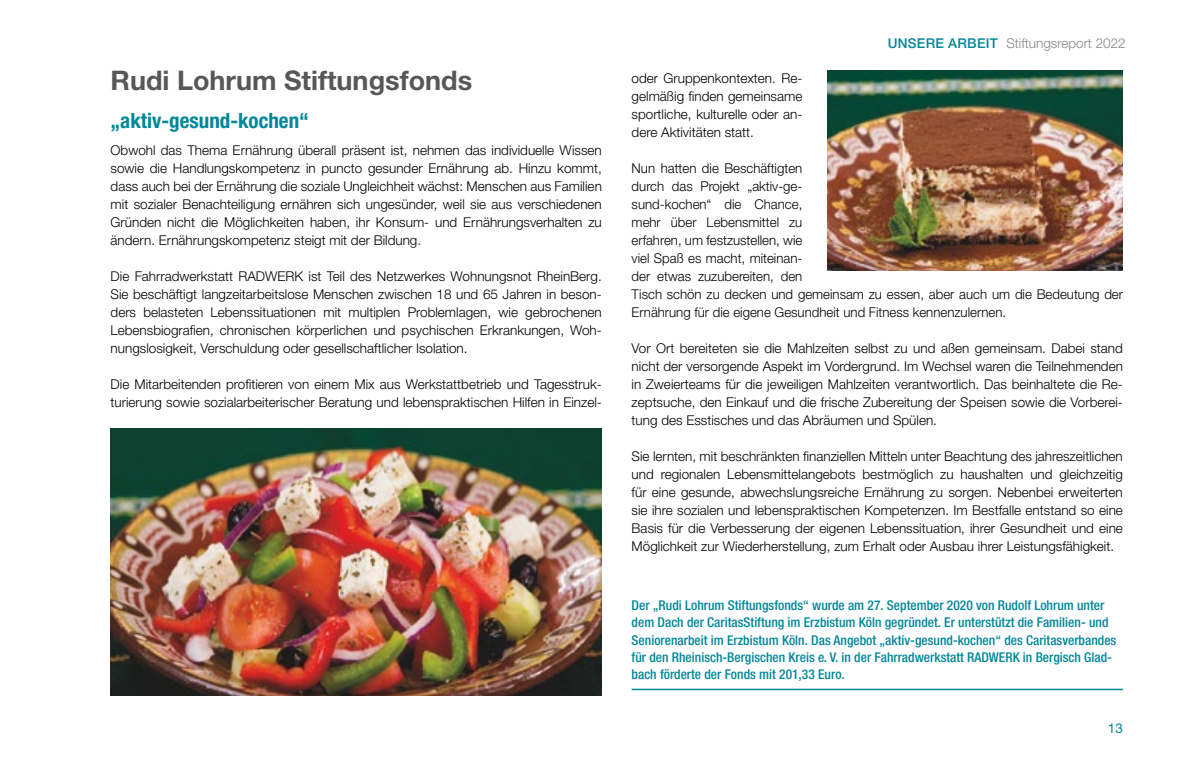
<style>
.page{position:relative;width:1191px;height:766px;background:#fff}
.page>*{position:absolute;margin:0;border:0;box-sizing:border-box;transform-origin:0 0}
.t1{font:700 27px "Helvetica Neue LT Pro";color:#575756}
.t2{font:700 condensed 21px "Helvetica Neue LT Pro";color:#00879a}
.t3{font:300 13.5px/18px "Helvetica Neue LT Pro";color:#000;text-align:justify}
.t4{font:500 condensed 13.5px/17.2px "Helvetica Neue LT Pro";color:#00879a}
.t5{font:300 13.5px "Helvetica Neue LT Pro";color:#878787}
.t6{font:13.5px "Helvetica Neue LT Pro";color:#00879a}
.s1{font-weight:500;color:#00879a}
</style>
<div class="page">
<hr style="left:631px;top:688px;width:492px;height:2px;background:#00879a">
<img style="left:828px;top:70px;width:295px;height:200px">
<img style="left:111px;top:428px;width:490px;height:267px">
<h1 class="t1" style="left:111px;top:63px;width:363px">Rudi Lohrum Stiftungsfonds</h1>
<h2 class="t2" style="left:111px;top:108px;width:200px">„aktiv-gesund-kochen“</h2>
<p class="t3" style="left:111px;top:141px;width:493px">Obwohl das Thema Ernährung überall präsent ist, nehmen das individuelle Wissen sowie die Handlungskompetenz in puncto gesunder Ernährung ab. Hinzu kommt, dass auch bei der Ernährung die soziale Ungleichheit wächst: Menschen aus Familien mit sozialer Benachteiligung ernähren sich ungesünder, weil sie aus verschiedenen Gründen nicht die Möglichkeiten haben, ihr Konsum- und Ernährungsverhalten zu ändern. Ernährungskompetenz steigt mit der Bildung.</p>
<p class="t3" style="left:111px;top:267px;width:493px">Die Fahrradwerkstatt RADWERK ist Teil des Netzwerkes Wohnungsnot RheinBerg.<br>Sie beschäftigt langzeitarbeitslose Menschen zwischen 18 und 65 Jahren in beson&shy;ders belasteten Lebenssituationen mit multiplen Problemlagen, wie gebrochenen Lebensbiografien, chronischen körperlichen und psychischen Erkrankungen, Woh&shy;nungslosigkeit, Verschuldung oder gesellschaftlicher Isolation.</p>
<p class="t3" style="left:111px;top:375px;width:493px">Die Mitarbeitenden profitieren von einem Mix aus Werkstattbetrieb und Tagesstruk&shy;turierung sowie sozialarbeiterischer Beratung und lebenspraktischen Hilfen in Einzel-</p>
<p class="t5" style="left:888px;top:35px;width:239px"><span class="s1">UNSERE ARBEIT</span> Stiftungsreport 2022</p>
<p class="t3" style="left:631px;top:69px;width:172px">oder Gruppenkontexten. Re&shy;gelmäßig finden gemeinsame sportliche, kulturelle oder an&shy;dere Aktivitäten statt.</p>
<p class="t3" style="left:631px;top:159px;width:493px;text-align:left">Nun hatten die Beschäftigten<br>durch das Projekt „aktiv-ge-<br>sund-kochen“ die Chance,<br>mehr über Lebensmittel zu<br>erfahren, um festzustellen, wie<br>viel Spaß es macht, miteinan-<br>der etwas zuzubereiten, den<br>Tisch schön zu decken und gemeinsam zu essen, aber auch um die Bedeutung der Ernährung für die eigene Gesundheit und Fitness kennenzulernen.</p>
<p class="t3" style="left:631px;top:339px;width:493px">Vor Ort bereiteten sie die Mahlzeiten selbst zu und aßen gemeinsam. Dabei stand nicht der versorgende Aspekt im Vordergrund. Im Wechsel waren die Teilnehmenden in Zweierteams für die jeweiligen Mahlzeiten verantwortlich. Das beinhaltete die Re&shy;zeptsuche, den Einkauf und die frische Zubereitung der Speisen sowie die Vorberei&shy;tung des Esstisches und das Abräumen und Spülen.</p>
<p class="t3" style="left:631px;top:447px;width:493px">Sie lernten, mit beschränkten finanziellen Mitteln unter Beachtung des jahreszeitlichen und regionalen Lebensmittelangebots bestmöglich zu haushalten und gleichzeitig für eine gesunde, abwechslungsreiche Ernährung zu sorgen. Nebenbei erweiterten sie ihre sozialen und lebenspraktischen Kompetenzen. Im Bestfalle entstand so eine Basis für die Verbesserung der eigenen Lebenssituation, ihrer Gesundheit und eine Möglichkeit zur Wiederherstellung, zum Erhalt oder Ausbau ihrer Leistungsfähigkeit.</p>
<p class="t4" style="left:631px;top:596px;width:486px">Der „Rudi Lohrum Stiftungsfonds“ wurde am 27. September 2020 von Rudolf Lohrum unter dem Dach der CaritasStiftung im Erzbistum Köln gegründet. Er unterstützt die Familien- und Seniorenarbeit im Erzbistum Köln. Das Angebot „aktiv-gesund-kochen“ des Caritasverbandes für den Rheinisch-Bergischen Kreis e. V. in der Fahrradwerkstatt RADWERK in Bergisch Glad&shy;bach förderte der Fonds mit 201,33 Euro.</p>
<p class="t6" style="left:1108px;top:719px;width:17px">13</p>
</div>
